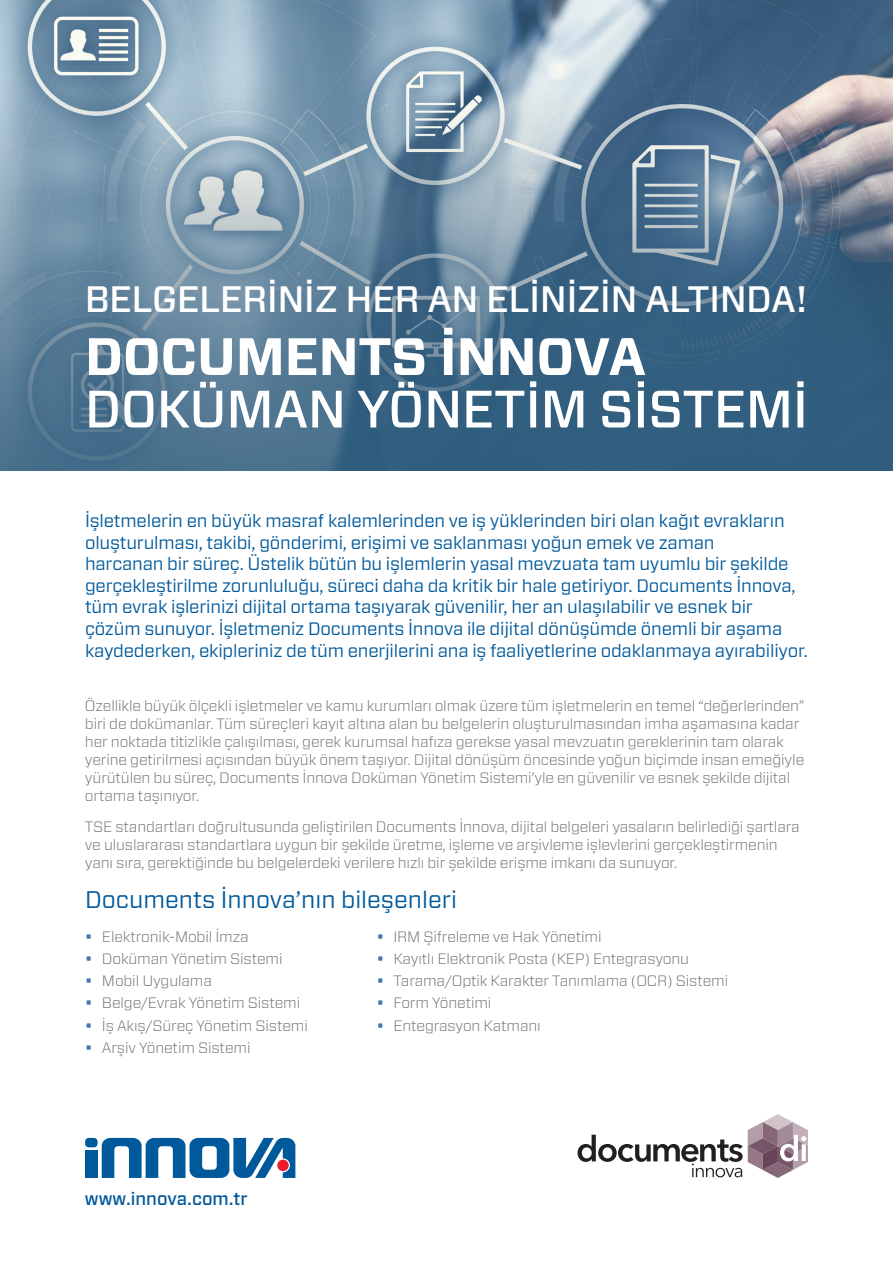
<style>
.page{position:relative;width:893px;height:1263px;background:#fff}
.page>*{position:absolute;margin:0;border:0;box-sizing:border-box;transform-origin:0 0}
.t1{font:500 52.5px/52.5px "Vitesse Sans";color:#fff}
.t2{font:500 36.75px "Vitesse Sans";color:#fff}
.t3{font:24px "Vitesse Sans";color:#00599b}
.t4{font:18px/21.6px "Vitesse Sans";letter-spacing:-.01em;color:#00599b}
.t5{font:500 18px "Vitesse Sans";color:#00599b}
.t6{font:300 15px/18px "Vitesse Sans";letter-spacing:-.01em;color:#6c6d70}
.s1{font-weight:700}
.s2{font-weight:500;color:#437ab2}
</style>
<div class="page">
<img style="left:0;top:0;width:893px;height:470px">
<div style="left:85px;top:1138px;width:13px;height:9px;background:#00599b;border-radius:4px"></div>
<div style="left:85px;top:1150px;width:13px;height:28px;background:#00599b"></div>
<svg style="left:102px;top:1138px;width:193px;height:40px"></svg>
<svg style="left:577px;top:1114px;width:231px;height:64px"></svg>
<p class="t2" style="left:85px;top:274px;width:724px">BELGELERİNİZ HER AN ELİNİZİN ALTINDA!</p>
<p class="t1" style="left:85px;top:331px;width:724px"><span class="s1">DOCUMENTS İNNOVA<br></span>DOKÜMAN YÖNETİM SİSTEMİ</p>
<p class="t4" style="left:85px;top:510px;width:724px">İşletmelerin en büyük masraf kalemlerinden ve iş yüklerinden biri olan kağıt evrakların oluşturulması, takibi, gönderimi, erişimi ve saklanması yoğun emek ve zaman<br>harcanan bir süreç. Üstelik bütün bu işlemlerin yasal mevzuata tam uyumlu bir şekilde gerçekleştirilme zorunluluğu, süreci daha da kritik bir hale getiriyor. Documents İnnova, tüm evrak işlerinizi dijital ortama taşıyarak güvenilir, her an ulaşılabilir ve esnek bir çözüm sunuyor. İşletmeniz Documents İnnova ile dijital dönüşümde önemli bir aşama kaydederken, ekipleriniz de tüm enerjilerini ana iş faaliyetlerine odaklanmaya ayırabiliyor.</p>
<p class="t6" style="left:85px;top:696px;width:721px">Özellikle büyük ölçekli işletmeler ve kamu kurumları olmak üzere tüm işletmelerin en temel “değerlerinden” biri de dokümanlar. Tüm süreçleri kayıt altına alan bu belgelerin oluşturulmasından imha aşamasına kadar her noktada titizlikle çalışılması, gerek kurumsal hafıza gerekse yasal mevzuatın gereklerinin tam olarak yerine getirilmesi açısından büyük önem taşıyor. Dijital dönüşüm öncesinde yoğun biçimde insan emeğiyle yürütülen bu süreç, Documents İnnova Doküman Yönetim Sistemi’yle en güvenilir ve esnek şekilde dijital ortama taşınıyor.</p>
<p class="t6" style="left:85px;top:817px;width:716px">TSE standartları doğrultusunda geliştirilen Documents İnnova, dijital belgeleri yasaların belirlediği şartlara ve uluslararası standartlara uygun bir şekilde üretme, işleme ve arşivleme işlevlerini gerçekleştirmenin yanı sıra, gerektiğinde bu belgelerdeki verilere hızlı bir şekilde erişme imkanı da sunuyor.</p>
<p class="t3" style="left:85px;top:884px;width:374px">Documents İnnova’nın bileşenleri</p>
<p class="t6" style="left:85px;top:927px;width:165px"><span class="s2">•</span> Elektronik-Mobil İmza</p>
<p class="t6" style="left:85px;top:949px;width:199px"><span class="s2">•</span> Doküman Yönetim Sistemi</p>
<p class="t6" style="left:85px;top:971px;width:128px"><span class="s2">•</span> Mobil Uygulama</p>
<p class="t6" style="left:85px;top:994px;width:217px"><span class="s2">•</span> Belge/Evrak Yönetim Sistemi</p>
<p class="t6" style="left:85px;top:1016px;width:225px"><span class="s2">•</span> İş Akış/Süreç Yönetim Sistemi</p>
<p class="t6" style="left:85px;top:1038px;width:167px"><span class="s2">•</span> Arşiv Yönetim Sistemi</p>
<p class="t6" style="left:376px;top:927px;width:227px"><span class="s2">•</span> IRM Şifreleme ve Hak Yönetimi</p>
<p class="t6" style="left:376px;top:949px;width:314px"><span class="s2">•</span> Kayıtlı Elektronik Posta (KEP) Entegrasyonu</p>
<p class="t6" style="left:376px;top:971px;width:353px"><span class="s2">•</span> Tarama/Optik Karakter Tanımlama (OCR) Sistemi</p>
<p class="t6" style="left:376px;top:994px;width:117px"><span class="s2">•</span> Form Yönetimi</p>
<p class="t6" style="left:376px;top:1016px;width:166px"><span class="s2">•</span> Entegrasyon Katmanı</p>
<p class="t5" style="left:85px;top:1187px;width:164px">www.innova.com.tr</p>
</div>
